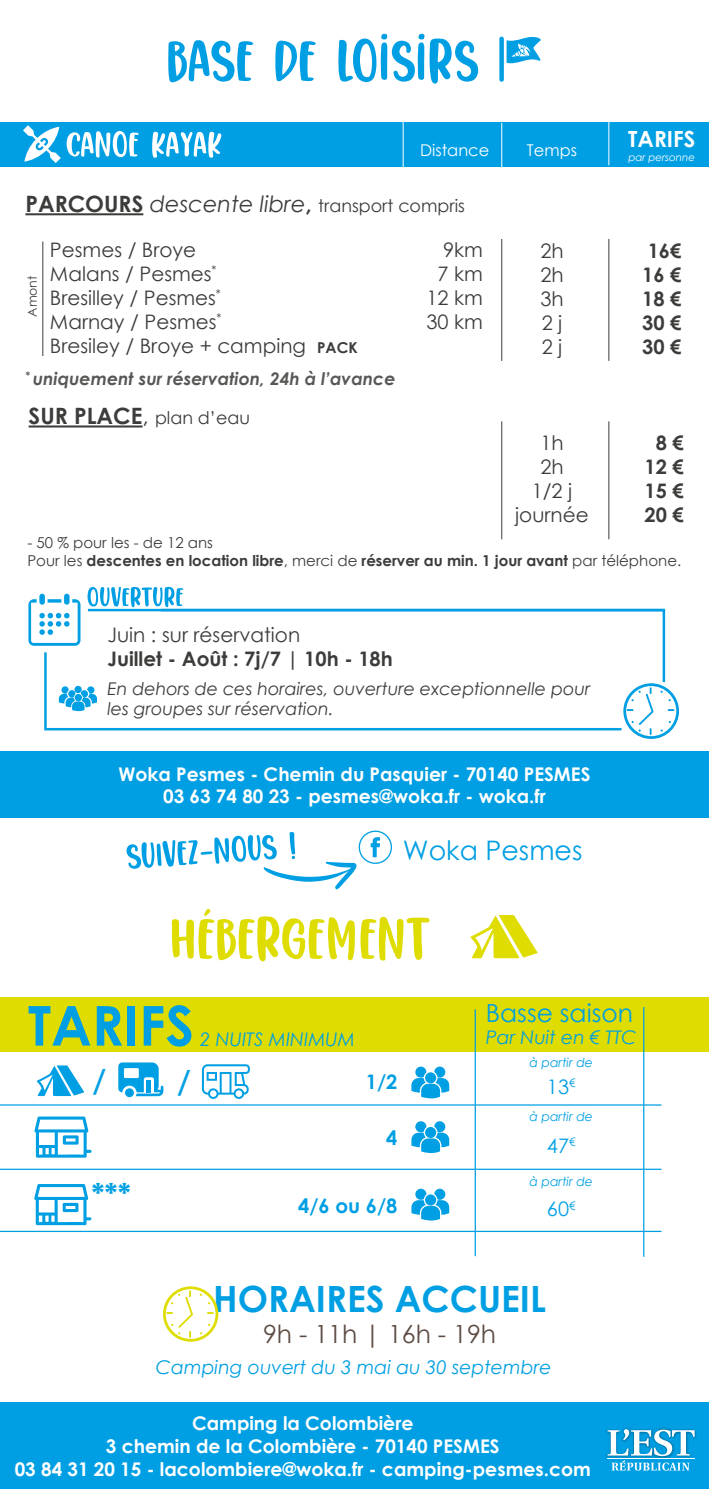
<style>
.page{position:relative;width:709px;height:1489px;background:#fff}
.page>*{position:absolute;margin:0;border:0;box-sizing:border-box;transform-origin:0 0}
.t1{font:700 55px "Century Gothic";color:#009fe3}
.t2{font:700 36.25px "Century Gothic";color:#009fe3}
.t3{font:700 30px "Century Gothic";color:#009fe3}
.t4{font:26.75px "Century Gothic";color:#009fe3}
.t5{font:25px "Century Gothic";color:#5d4c43}
.t6{font:25px "Century Gothic";color:#009fe3}
.t7{font:700 22.25px "Century Gothic";color:#fff}
.t8{font:20px/24px "Century Gothic";color:#3c3c3b}
.t9{font:700 20px/24px "Century Gothic";color:#3c3c3b;text-align:center}
.t10{font:700 20px "Century Gothic";color:#009fe3}
.t11{font:20px "Century Gothic";color:#009fe3}
.t12{font:700 18.75px/22.5px "Century Gothic";color:#fff;text-align:center}
.t13{font:italic 18.75px "Century Gothic";color:#009fe3}
.t14{font:italic 17.5px/20px "Century Gothic";color:#3c3c3b}
.t15{font:17.5px "Century Gothic";color:#3c3c3b}
.t16{font:italic 700 17.25px "Century Gothic";color:#575756}
.t17{font:16.25px "Century Gothic";color:#fff}
.t18{font:700 15px/18px "Century Gothic";color:#3c3c3b}
.t19{font:italic 12.5px "Century Gothic";color:#009fe3}
.t20{font:12.5px "Century Gothic";color:#3c3c3b}
.t21{font:italic 10.25px "Century Gothic";color:#fff}
.s1{font-weight:700;font-size:22.5px}
.s2{font-style:italic;font-size:22.5px}
.s3{font-weight:700;font-size:15px}
.s4{font-size:22.5px}
.s5{font-weight:400}
</style>
<div class="page">
<div style="left:0;top:122px;width:709px;height:45px;background:#009fe3"></div>
<svg style="left:67px;top:131px;width:72px;height:26px"></svg>
<svg style="left:152px;top:132px;width:69px;height:26px"></svg>
<hr style="left:608px;top:119px;width:1px;height:46px;background:#fff">
<hr style="left:501px;top:123px;width:1px;height:46px;background:#fff">
<hr style="left:403px;top:121px;width:1px;height:46px;background:#fff">
<svg style="left:23px;top:125px;width:38px;height:38px"></svg>
<svg style="left:172px;top:908px;width:257px;height:53px"></svg>
<svg style="left:470px;top:915px;width:67px;height:43px"></svg>
<svg style="left:624px;top:684px;width:55px;height:55px"></svg>
<svg style="left:28px;top:593px;width:52px;height:52px"></svg>
<svg style="left:44px;top:652px;width:580px;height:79px"></svg>
<svg style="left:85px;top:607px;width:581px;height:77px"></svg>
<svg style="left:59px;top:685px;width:38px;height:26px"></svg>
<hr style="left:0;top:1104px;width:661px;height:1px;background:#009fe3">
<svg style="left:37px;top:1065px;width:47px;height:31px"></svg>
<svg style="left:118px;top:1062px;width:45px;height:34px"></svg>
<div style="left:146px;top:1079px;width:5px;height:13px;background:#009fe3"></div>
<div style="left:125px;top:1088px;width:9px;height:9px;background:#009fe3;border-radius:50%"></div>
<svg style="left:34px;top:1116px;width:58px;height:41px"></svg>
<div style="left:0;top:997px;width:709px;height:54px;background:#dedc00"></div>
<svg style="left:202px;top:1064px;width:48px;height:34px"></svg>
<hr style="left:0;top:1168px;width:661px;height:1px;background:#009fe3">
<svg style="left:411px;top:1188px;width:38px;height:32px"></svg>
<svg style="left:411px;top:1121px;width:38px;height:31px"></svg>
<svg style="left:411px;top:1066px;width:38px;height:32px"></svg>
<hr style="left:0;top:1230px;width:661px;height:1px;background:#009fe3">
<svg style="left:34px;top:1184px;width:57px;height:41px"></svg>
<hr style="left:474px;top:1009px;width:2px;height:246px;background:#009fe3">
<hr style="left:643px;top:1007px;width:1px;height:249px;background:#009fe3">
<hr style="left:25px;top:213px;width:118px;height:2px;background:#3c3c3b">
<hr style="left:29px;top:425px;width:113px;height:2px;background:#3c3c3b">
<hr style="left:501px;top:421px;width:1px;height:118px;background:#3c3c3b">
<hr style="left:501px;top:239px;width:1px;height:122px;background:#3c3c3b">
<hr style="left:42px;top:241px;width:1px;height:115px;background:#3c3c3b">
<hr style="left:608px;top:421px;width:1px;height:118px;background:#3c3c3b">
<hr style="left:608px;top:239px;width:1px;height:122px;background:#3c3c3b">
<svg style="left:163px;top:1286px;width:55px;height:55px"></svg>
<div style="left:0;top:1401px;width:709px;height:87px;background:#009fe3"></div>
<div style="left:0;top:751px;width:709px;height:66px;background:#009fe3"></div>
<svg style="left:88px;top:587px;width:95px;height:20px"></svg>
<img style="left:694px;top:1429px;width:2px;height:10px">
<svg style="left:607px;top:1428px;width:87px;height:42px"></svg>
<svg style="left:126px;top:830px;width:266px;height:59px"></svg>
<svg style="left:168px;top:40px;width:85px;height:42px"></svg>
<svg style="left:275px;top:41px;width:41px;height:40px"></svg>
<svg style="left:338px;top:34px;width:140px;height:50px"></svg>
<svg style="left:499px;top:36px;width:42px;height:46px"></svg>
<p class="t17" style="left:420px;top:139px;width:71px">Distance</p>
<p class="t17" style="left:527px;top:139px;width:52px">Temps</p>
<p class="t15" style="left:25px;top:194px;width:441px"><span class="s1">PARCOURS</span> <span class="s2">descente libre</span><span class="s1">,</span> transport compris</p>
<p class="t7" style="left:628px;top:122px;width:69px">TARIFS</p>
<p class="t21" style="left:628px;top:150px;width:68px">par personne</p>
<p class="t20" style="left:24px;top:317px;width:43px;rotate:-90deg">Amont</p>
<p class="t8" style="left:50px;top:237px;width:309px">Pesmes / Broye<br>Malans / Pesmes<sup>*<br></sup>Bresilley / Pesmes<sup>*<br></sup>Marnay / Pesmes<sup>*<br></sup>Bresiley / Broye + camping <span class="s3">PACK</span></p>
<p class="t8" style="left:426px;top:237px;width:58px;text-align:right">9km<br>7 km<br>12 km<br>30 km</p>
<p class="t8" style="left:540px;top:238px;width:25px;text-align:justify">2h 2h 3h 2 j 2 j</p>
<p class="t9" style="left:642px;top:237px;width:41px;text-align:justify">16€ 16 € 18 € 30 € 30 €</p>
<p class="t16" style="left:25px;top:365px;width:371px"><sup>*</sup> uniquement sur réservation, 24h à l’avance</p>
<p class="t15" style="left:29px;top:406px;width:223px"><span class="s1">SUR PLACE</span><span class="s4">,</span> plan d’eau</p>
<p class="t8" style="left:515px;top:430px;width:75px;text-align:center">1h<br>2h<br>1/2 j journée</p>
<p class="t9" style="left:644px;top:429px;width:41px">8 €<br>12 €<br>15 €<br>20 €</p>
<p class="t18" style="left:27px;top:532px;width:655px"><span class="s5">- 50 % pour les - de 12 ans<br>Pour les</span> descentes en location libre<span class="s5">, merci de</span> réserver au min. 1 jour avant <span class="s5">par téléphone.</span></p>
<p class="t8" style="left:107px;top:622px;width:194px">Juin : sur réservation</p>
<p class="t9" style="left:107px;top:646px;width:287px">Juillet - Août : 7j/7 | 10h - 18h</p>
<p class="t14" style="left:107px;top:678px;width:484px">En dehors de ces horaires, ouverture exceptionnelle pour les groupes sur réservation.</p>
<p class="t12" style="left:118px;top:761px;width:473px">Woka Pesmes - Chemin du Pasquier - 70140 PESMES<br>03 63 74 80 23 - pesmes@woka.fr - woka.fr</p>
<h3 class="t4" style="left:403px;top:831px;width:181px">Woka Pesmes</h3>
<h1 class="t1" style="left:28px;top:983px;width:168px">TARIFS</h1>
<h3 class="t3" style="left:92px;top:1057px;width:15px">/</h3>
<p class="t10" style="left:366px;top:1066px;width:33px">1/2</p>
<p class="t10" style="left:386px;top:1122px;width:13px">4</p>
<p class="t13" style="left:200px;top:1025px;width:156px">2 NUITS MINIMUM</p>
<h3 class="t3" style="left:177px;top:1058px;width:15px">/</h3>
<h3 class="t3" style="left:91px;top:1170px;width:41px">***</h3>
<p class="t10" style="left:298px;top:1190px;width:101px">4/6 ou 6/8</p>
<h3 class="t6" style="left:486px;top:995px;width:149px">Basse saison</h3>
<p class="t13" style="left:486px;top:1024px;width:152px">Par Nuit en € TTC</p>
<p class="t19" style="left:529px;top:1053px;width:65px">à partir de</p>
<p class="t11" style="left:547px;top:1072px;width:30px">13<sup>€</sup></p>
<p class="t19" style="left:529px;top:1107px;width:65px">à partir de</p>
<p class="t11" style="left:547px;top:1131px;width:30px">47<sup>€</sup></p>
<p class="t19" style="left:529px;top:1172px;width:65px">à partir de</p>
<p class="t11" style="left:547px;top:1194px;width:30px">60<sup>€</sup></p>
<h2 class="t2" style="left:213px;top:1271px;width:334px">HORAIRES ACCUEIL</h2>
<h3 class="t5" style="left:263px;top:1316px;width:234px">9h - 11h | 16h - 19h</h3>
<p class="t13" style="left:156px;top:1353px;width:397px">Camping ouvert du 3 mai au 30 septembre</p>
<p class="t12" style="left:15px;top:1411px;width:577px">Camping la Colombière<br>3 chemin de la Colombière - 70140 PESMES<br>03 84 31 20 15 - lacolombiere@woka.fr - camping-pesmes.com</p>
</div>
